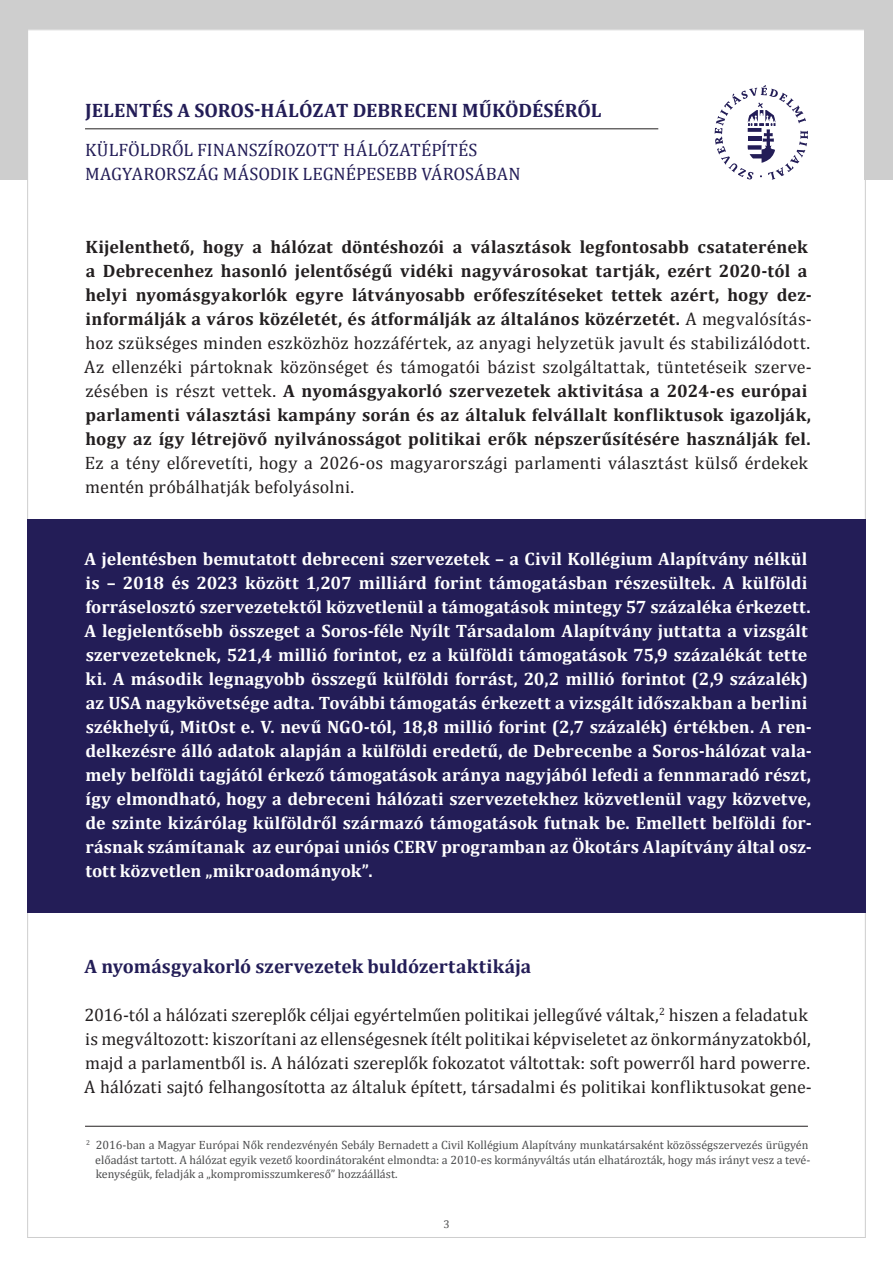
<style>
.page{position:relative;width:893px;height:1263px;background:#fff}
.page>*{position:absolute;margin:0;border:0;box-sizing:border-box;transform-origin:0 0}
.Heading_2{font:700 19.5px "Cambria";letter-spacing:.005em;color:#231d57}
.kenyér{font:700 18px/24px "Cambria";letter-spacing:.005em;color:#fff}
.kenyér-2{font:700 18px/24px "Cambria";letter-spacing:.015em;color:#231f20}
.kenyér-3{font:18px/24px "Cambria";letter-spacing:.005em;color:#231f20}
.t1{font:18px/24px "Cambria";color:#231d57}
.Footnote_text{font:12px/14.4px "Cambria";color:#4b4c4d}
.t2{font:11.25px "Cambria";color:#4b4c4d}
.s1{font-weight:400}
</style>
<div class="page">
<div style="left:0;top:0;width:27px;height:180px;background:#cecece"></div>
<div style="left:864px;top:0;width:29px;height:180px;background:#cecece"></div>
<div style="left:0;top:0;width:893px;height:29px;background:#cecece"></div>
<svg style="left:715px;top:85px;width:93px;height:95px"></svg>
<hr style="left:85px;top:128px;width:573px;height:1px;background:#231f20">
<div style="left:27px;top:519px;width:839px;height:394px;background:#231d57"></div>
<hr style="left:85px;top:1126px;width:723px;height:1px;background:#231f20">
<p class="Heading_2" style="left:85px;top:96px;width:518px">JELENTÉS A SOROS-HÁLÓZAT DEBRECENI MŰKÖDÉSÉRŐL</p>
<p class="t1" style="left:85px;top:138px;width:437px">KÜLFÖLDRŐL FINANSZÍROZOTT HÁLÓZATÉPÍTÉS<br>MAGYARORSZÁG MÁSODIK LEGNÉPESEBB VÁROSÁBAN</p>
<p class="kenyér-2" style="left:84px;top:234px;width:729px">Kijelenthető, hogy a hálózat döntéshozói a választások legfontosabb csataterének a Debrecenhez hasonló jelentőségű vidéki nagyvárosokat tartják, ezért 2020-tól a helyi nyomásgyakorlók egyre látványosabb erőfeszítéseket tettek azért, hogy dez&shy;informálják a város közéletét, és átformálják az általános közérzetét. <span class="s1">A megvalósítás&shy;hoz szükséges minden eszközhöz hozzáfértek, az anyagi helyzetük javult és stabilizálódott.<br>Az ellenzéki pártoknak közönséget és támogatói bázist szolgáltattak, tüntetéseik szerve&shy;zésében is részt vettek.</span> A nyomásgyakorló szervezetek aktivitása a 2024-es európai parlamenti választási kampány során és az általuk felvállalt konfliktusok igazolják, hogy az így létrejövő nyilvánosságot politikai erők népszerűsítésére használják fel.<br><span class="s1">Ez a tény előrevetíti, hogy a 2026-os magyarországi parlamenti választást külső érdekek mentén próbálhatják befolyásolni.</span></p>
<p class="kenyér" style="left:85px;top:546px;width:729px">A jelentésben bemutatott debreceni szervezetek – a Civil Kollégium Alapítvány nélkül is – 2018 és 2023 között 1<span class="s1">,</span>207 milliárd forint támogatásban részesültek. A külföldi forráselosztó szervezetektől közvetlenül a támogatások mintegy 57 százaléka érkezett.<br>A legjelentősebb összeget a Soros-féle Nyílt Társadalom Alapítvány juttatta a vizsgált szervezeteknek, 521,4 millió forintot, ez a külföldi támogatások 75,9 százalékát tette ki. A második legnagyobb összegű külföldi forrást, 20,2 millió forintot (2,9 százalék) az USA nagykövetsége adta. További támogatás érkezett a vizsgált időszakban a berlini székhelyű, MitOst e. V. nevű NGO-tól, 18,8 millió forint (2,7 százalék) értékben. A ren&shy;delkezésre álló adatok alapján a külföldi eredetű, de Debrecenbe a Soros-hálózat vala&shy;mely belföldi tagjától érkező támogatások aránya nagyjából lefedi a fennmaradó részt, így elmondható, hogy a debreceni hálózati szervezetekhez közvetlenül vagy közvetve, de szinte kizárólag külföldről származó támogatások futnak be. Emellett belföldi for&shy;rásnak számítanak az európai uniós CERV programban az Ökotárs Alapítvány által osz&shy;tott közvetlen „mikroadományok”.</p>
<p class="Heading_2" style="left:84px;top:953px;width:448px">A nyomásgyakorló szervezetek buldózertaktikája</p>
<p class="kenyér-3" style="left:84px;top:1003px;width:729px">2016-tól a hálózati szereplők céljai egyértelműen politikai jellegűvé váltak,<sup>2</sup> hiszen a feladatuk is megváltozott: kiszorítani az ellenségesnek ítélt politikai képviseletet az önkormányzatokból, majd a parlamentből is. A hálózati szereplők fokozatot váltottak: soft powerről hard powerre.<br>A hálózati sajtó felhangosította az általuk épített, társadalmi és politikai konfliktusokat gene-</p>
<p class="Footnote_text" style="left:95px;top:1138px;width:717px;text-indent:-9px"><sup>2</sup> 2016-ban a Magyar Európai Nők rendezvényén Sebály Bernadett a Civil Kollégium Alapítvány munkatársaként közösségszervezés ürügyén előadást tartott. A hálózat egyik vezető koordinátoraként elmondta: a 2010-es kormányváltás után elhatározták, hogy más irányt vesz a tevé&shy;kenységük, feladják a „kompromisszumkereső” hozzáállást.</p>
<p class="t2" style="left:443px;top:1217px;width:8px">3</p>
</div>
